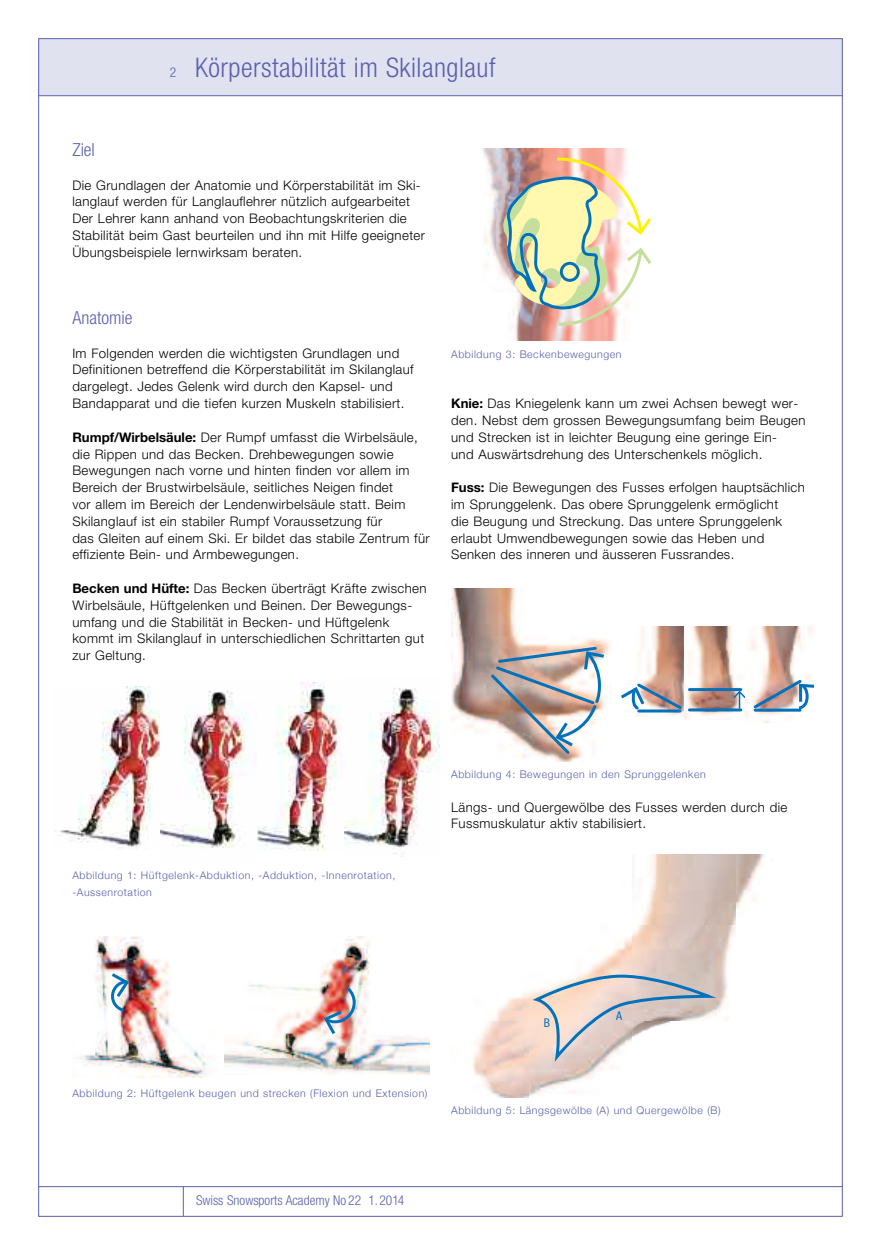
<style>
.page{position:relative;width:881px;height:1255px;background:#fff}
.page>*{position:absolute;margin:0;border:0;box-sizing:border-box;transform-origin:0 0}
.t1{font:300 condensed 27px "Helvetica Neue LT Std";letter-spacing:.02em;color:#5a60ad}
.t2{font:300 condensed 18px "Helvetica Neue LT Std";color:#5a60ad}
.t3{font:300 condensed 13.5px "Helvetica Neue LT Std";color:#5a60ad}
.t4{font:300 13.2px/16.8px "Helvetica Neue LT Std";letter-spacing:.03em;color:#000}
.t5{font:condensed 12px "Helvetica Neue LT Std";color:#0072bc}
.t6{font:300 10.5px/16.8px "Helvetica Neue";letter-spacing:.055em;color:#5a60ad}
.s1{font-size:13.5px}
.s2{font-weight:700}
</style>
<div class="page">
<div style="left:38px;top:39px;width:804px;height:56px;background:#e1e2f0"></div>
<hr style="left:39px;top:1186px;width:803px;height:1px;background:#5a60ad">
<hr style="left:183px;top:1186px;width:1px;height:30px;background:#5a60ad">
<hr style="left:39px;top:95px;width:803px;height:1px;background:#5a60ad">
<img style="left:54px;top:686px;width:107px;height:163px">
<img style="left:257px;top:682px;width:81px;height:169px">
<img style="left:344px;top:688px;width:95px;height:166px">
<img style="left:161px;top:691px;width:88px;height:157px">
<img style="left:481px;top:148px;width:145px;height:193px">
<svg style="left:501px;top:158px;width:150px;height:168px"></svg>
<img style="left:451px;top:588px;width:160px;height:173px">
<svg style="left:488px;top:645px;width:115px;height:111px"></svg>
<img style="left:451px;top:854px;width:314px;height:243px">
<svg style="left:532px;top:974px;width:184px;height:87px"></svg>
<img style="left:224px;top:936px;width:205px;height:138px">
<img style="left:322px;top:984px;width:35px;height:50px">
<img style="left:77px;top:936px;width:130px;height:141px">
<svg style="left:106px;top:973px;width:23px;height:40px"></svg>
<img style="left:635px;top:626px;width:49px;height:90px">
<hr style="left:638px;top:709px;width:42px;height:3px;background:#0072bc">
<svg style="left:621px;top:681px;width:63px;height:30px"></svg>
<img style="left:684px;top:626px;width:58px;height:93px">
<hr style="left:689px;top:708px;width:51px;height:3px;background:#0072bc">
<hr style="left:689px;top:688px;width:51px;height:3px;background:#0072bc">
<img style="left:745px;top:626px;width:68px;height:96px">
<svg style="left:733px;top:677px;width:80px;height:34px"></svg>
<h1 class="t1" style="left:170px;top:58px;width:327px"><span class="s1">2</span> Körperstabilität im Skilanglauf</h1>
<h2 class="t2" style="left:72px;top:143px;width:24px">Ziel</h2>
<p class="t4" style="left:72px;top:178px;width:354px">Die Grundlagen der Anatomie und Körperstabilität im Ski&shy;langlauf werden für Langlauflehrer nützlich aufgearbeitet Der Lehrer kann anhand von Beobachtungskriterien die Stabilität beim Gast beurteilen und ihn mit Hilfe geeigneter Übungsbeispiele lernwirksam beraten.</p>
<h2 class="t2" style="left:72px;top:311px;width:61px">Anatomie</h2>
<p class="t4" style="left:72px;top:346px;width:343px">Im Folgenden werden die wichtigsten Grundlagen und Definitionen betreffend die Körperstabilität im Skilanglauf dargelegt. Jedes Gelenk wird durch den Kapsel- und Bandapparat und die tiefen kurzen Muskeln stabilisiert.</p>
<p class="t4" style="left:72px;top:430px;width:358px"><span class="s2">Rumpf/Wirbelsäule:</span> Der Rumpf umfasst die Wirbelsäule, die Rippen und das Becken. Drehbewegungen sowie Bewegungen nach vorne und hinten finden vor allem im Bereich der Brustwirbelsäule, seitliches Neigen findet<br>vor allem im Bereich der Lendenwirbelsäule statt. Beim Skilanglauf ist ein stabiler Rumpf Voraussetzung für<br>das Gleiten auf einem Ski. Er bildet das stabile Zentrum für effiziente Bein- und Armbewegungen.</p>
<p class="t4" style="left:72px;top:581px;width:355px"><span class="s2">Becken und Hüfte:</span> Das Becken überträgt Kräfte zwischen Wirbelsäule, Hüftgelenken und Beinen. Der Bewegungs&shy;umfang und die Stabilität in Becken- und Hüftgelenk kommt im Skilanglauf in unterschiedlichen Schrittarten gut zur Geltung.</p>
<p class="t6" style="left:451px;top:345px;width:172px">Abbildung 3: Beckenbewegungen</p>
<p class="t4" style="left:451px;top:396px;width:356px"><span class="s2">Knie:</span> Das Kniegelenk kann um zwei Achsen bewegt wer&shy;den. Nebst dem grossen Bewegungsumfang beim Beugen und Strecken ist in leichter Beugung eine geringe Ein-<br>und Auswärtsdrehung des Unterschenkels möglich.</p>
<p class="t4" style="left:451px;top:480px;width:355px"><span class="s2">Fuss:</span> Die Bewegungen des Fusses erfolgen hauptsächlich im Sprunggelenk. Das obere Sprunggelenk ermöglicht<br>die Beugung und Streckung. Das untere Sprunggelenk erlaubt Umwendbewegungen sowie das Heben und Senken des inneren und äusseren Fussrandes.</p>
<p class="t6" style="left:72px;top:866px;width:324px">Abbildung 1: Hüftgelenk-Abduktion, -Adduktion, -Innenrotation, -Aussenrotation</p>
<p class="t6" style="left:451px;top:765px;width:256px">Abbildung 4: Bewegungen in den Sprunggelenken</p>
<p class="t4" style="left:451px;top:799px;width:337px">Längs- und Quergewölbe des Fusses werden durch die<br>Fussmuskulatur aktiv stabilisiert.</p>
<p class="t5" style="left:543px;top:1018px;width:8px">B</p>
<p class="t5" style="left:615px;top:1011px;width:7px">A</p>
<p class="t6" style="left:72px;top:1084px;width:356px">Abbildung 2: Hüftgelenk beugen und strecken (Flexion und Extension)</p>
<p class="t6" style="left:451px;top:1101px;width:271px">Abbildung 5: Längsgewölbe (A) und Quergewölbe (B)</p>
<p class="t3" style="left:196px;top:1195px;width:210px">Swiss Snowsports Academy No 22 1.2014</p>
</div>
